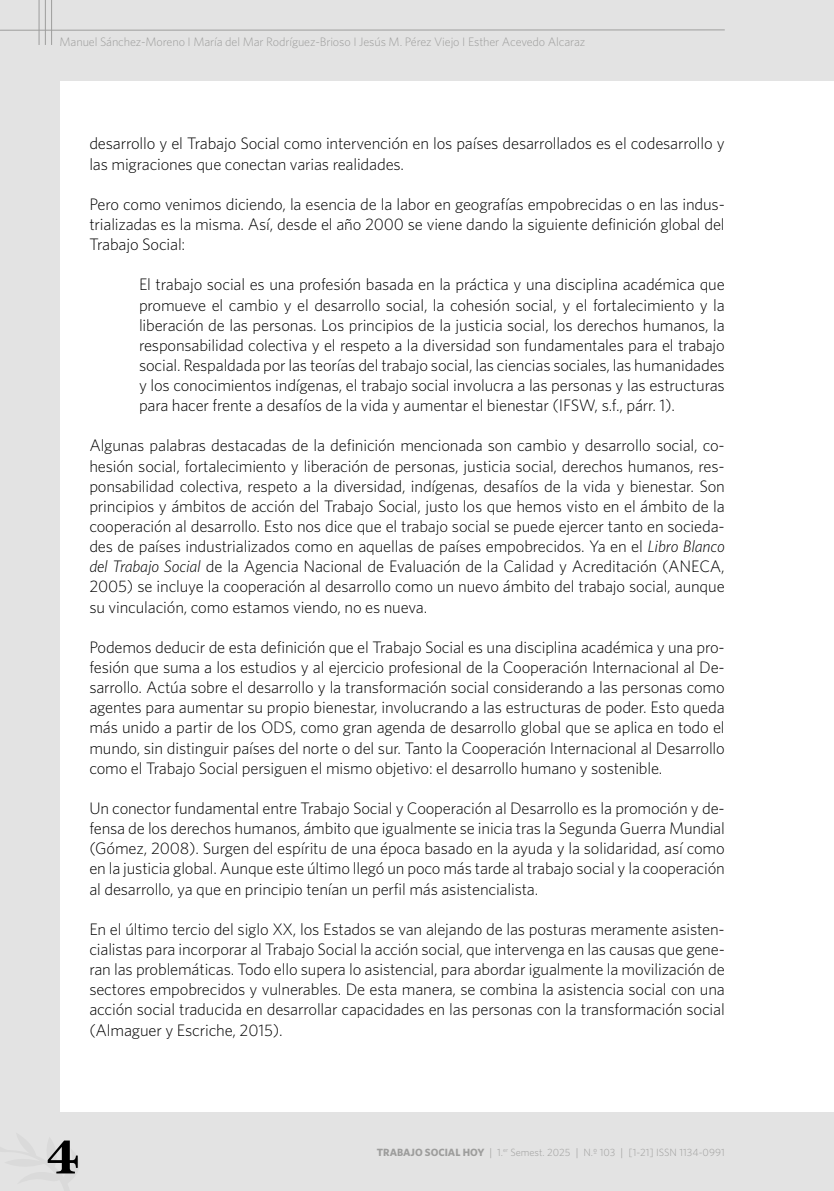
<style>
.page{position:relative;width:834px;height:1191px;background:#fff}
.page>*{position:absolute;margin:0;border:0;box-sizing:border-box;transform-origin:0 0}
.t1{font:700 52.5px "Miller Text";color:#000}
.t2{font:300 16.62px/20.1px "Whitney";letter-spacing:-.01em;color:#000;text-align:justify}
.t3{font:300 12.25px "Whitney";letter-spacing:-.01em;color:#9d9d9c}
.t4{font:300 10.5px "Whitney";color:#9d9d9c}
.s1{font-style:italic}
.s2{font-weight:700}
.s3{font-family:"Miller Text";font-weight:400}
</style>
<div class="page">
<div style="left:0;top:0;width:833px;height:1191px;background:#e3e3e3"></div>
<div style="left:60px;top:81px;width:773px;height:1030px;background:#fff"></div>
<hr style="left:39px;top:0;width:1px;height:45px;background:#9d9d9c">
<hr style="left:0;top:30px;width:724px;height:1px;background:#9d9d9c">
<hr style="left:45px;top:0;width:1px;height:45px;background:#9d9d9c">
<hr style="left:51px;top:0;width:1px;height:45px;background:#9d9d9c">
<p class="t3" style="left:60px;top:34px;width:527px">Manuel Sánchez-Moreno І María del Mar Rodríguez-Brioso І Jesús M. Pérez Viejo І Esther Acevedo Alcaraz</p>
<p class="t2" style="left:89px;top:133px;width:636px">desarrollo y el Trabajo Social como intervención en los países desarrollados es el codesarrollo y las migraciones que conectan varias realidades.</p>
<p class="t2" style="left:89px;top:193px;width:637px">Pero como venimos diciendo, la esencia de la labor en geografías empobrecidas o en las indus&shy;trializadas es la misma. Así, desde el año 2000 se viene dando la siguiente definición global del Trabajo Social:</p>
<p class="t2" style="left:139px;top:274px;width:587px">El trabajo social es una profesión basada en la práctica y una disciplina académica que promueve el cambio y el desarrollo social, la cohesión social, y el fortalecimiento y la liberación de las personas. Los principios de la justicia social, los derechos humanos, la responsabilidad colectiva y el respeto a la diversidad son fundamentales para el trabajo social. Respaldada por las teorías del trabajo social, las ciencias sociales, las humanidades y los conocimientos indígenas, el trabajo social involucra a las personas y las estructuras para hacer frente a desafíos de la vida y aumentar el bienestar (IFSW, s.f., párr. 1).</p>
<p class="t2" style="left:89px;top:435px;width:637px">Algunas palabras destacadas de la definición mencionada son cambio y desarrollo social, co&shy;hesión social, fortalecimiento y liberación de personas, justicia social, derechos humanos, res&shy;ponsabilidad colectiva, respeto a la diversidad, indígenas, desafíos de la vida y bienestar. Son principios y ámbitos de acción del Trabajo Social, justo los que hemos visto en el ámbito de la cooperación al desarrollo. Esto nos dice que el trabajo social se puede ejercer tanto en socieda&shy;des de países industrializados como en aquellas de países empobrecidos. Ya en el <span class="s1">Libro Blanco del Trabajo Social</span> de la Agencia Nacional de Evaluación de la Calidad y Acreditación (ANECA, 2005) se incluye la cooperación al desarrollo como un nuevo ámbito del trabajo social, aunque su vinculación, como estamos viendo, no es nueva.</p>
<p class="t2" style="left:89px;top:636px;width:637px">Podemos deducir de esta definición que el Trabajo Social es una disciplina académica y una pro&shy;fesión que suma a los estudios y al ejercicio profesional de la Cooperación Internacional al De&shy;sarrollo. Actúa sobre el desarrollo y la transformación social considerando a las personas como agentes para aumentar su propio bienestar, involucrando a las estructuras de poder. Esto queda más unido a partir de los ODS, como gran agenda de desarrollo global que se aplica en todo el mundo, sin distinguir países del norte o del sur. Tanto la Cooperación Internacional al Desarrollo como el Trabajo Social persiguen el mismo objetivo: el desarrollo humano y sostenible.</p>
<p class="t2" style="left:89px;top:797px;width:637px">Un conector fundamental entre Trabajo Social y Cooperación al Desarrollo es la promoción y de&shy;fensa de los derechos humanos, ámbito que igualmente se inicia tras la Segunda Guerra Mundial (Gómez, 2008). Surgen del espíritu de una época basado en la ayuda y la solidaridad, así como en la justicia global. Aunque este último llegó un poco más tarde al trabajo social y la cooperación al desarrollo, ya que en principio tenían un perfil más asistencialista.</p>
<p class="t2" style="left:89px;top:918px;width:637px">En el último tercio del siglo XX, los Estados se van alejando de las posturas meramente asisten&shy;cialistas para incorporar al Trabajo Social la acción social, que intervenga en las causas que gene&shy;ran las problemáticas. Todo ello supera lo asistencial, para abordar igualmente la movilización de sectores empobrecidos y vulnerables. De esta manera, se combina la asistencia social con una acción social traducida en desarrollar capacidades en las personas con la transformación social (Almaguer y Escriche, 2015).</p>
<h1 class="t1" style="left:47px;top:1124px;width:34px">4</h1>
<p class="t4" style="left:377px;top:1145px;width:349px"><span class="s2">TRABAJO SOCIAL HOY</span> <span class="s3">|</span> 1.<sup>er</sup> Semest. 2025 <span class="s3">|</span> N.º 103 <span class="s3">|</span> [1-21] ISSN 1134-0991</p>
</div>
